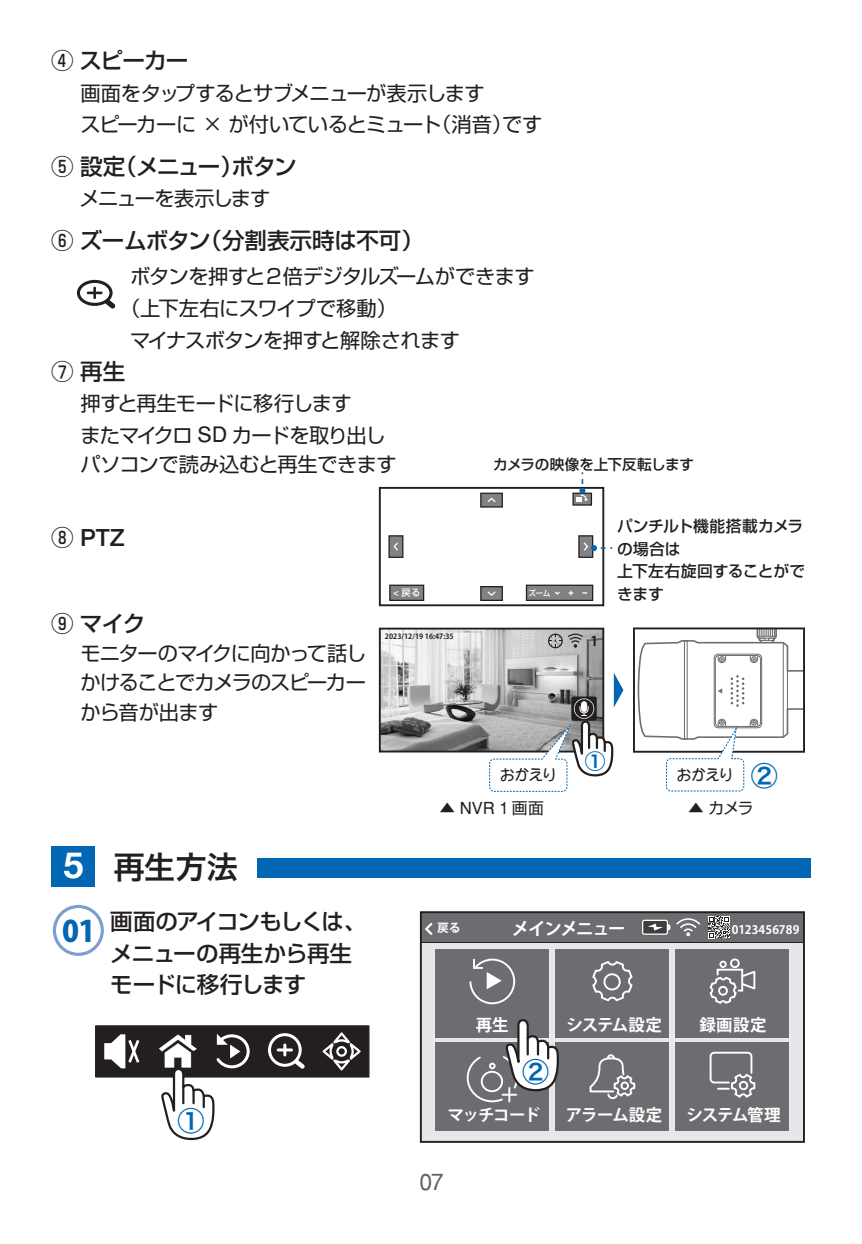
<style>
.page{position:relative;width:862px;height:1244px;background:#fff}
.page>*{position:absolute;margin:0;border:0;box-sizing:border-box;transform-origin:0 0}
.t1{font:31.5px "Hira Kaku Pro N W6";color:#231f20}
.t2{font:800 29.25px "Koz Go Pr 6 N";color:#0166b3}
.t3{font:27px "Hira Kaku Pro W6";color:#0166b3}
.t4{font:500 23.62px "Helvetica 65";color:#231f20}
.t5{font:22.72px "Helvetica";color:#636366}
.t6{font:500 22.5px/31.5px "Shin Go Pro";letter-spacing:-.035em;color:#231f20}
.t7{font:500 22.5px "Shin Go Pro";letter-spacing:-.015em;color:#231f20}
.t8{font:500 22.5px "Shin Go Pro";letter-spacing:-.065em;color:#231f20}
.t9{font:20.7px "Hira Kaku Pro W6";color:#0166b3}
.t10{font:20.25px/31.5px "Shin Go Pro";letter-spacing:-.045em;color:#231f20}
.t11{font:20.25px "Shin Go Pro";letter-spacing:-.015em;color:#231f20}
.t12{font:20.25px "Shin Go Pro";letter-spacing:-.025em;color:#231f20}
.t13{font:20.25px "Shin Go Pro";letter-spacing:-.075em;color:#231f20}
.t14{font:700 17.32px "Koz Go Pr 6 N";letter-spacing:-.075em;color:#fff}
.t15{font:700 16.43px "Koz Go Pr 6 N";letter-spacing:-.07em;color:#fff}
.t16{font:500 15.75px/22.5px "Shin Go Pro";letter-spacing:-.005em;color:#231f20}
.t17{font:15.75px "Shin Go Pro";color:#231f20}
.t18{font:500 14.62px "Shin Go Pro";letter-spacing:-.015em;color:#231f20}
.t19{font:14.62px "DFPOP1 W5 WIN RKSJ H";letter-spacing:-.05em;color:#231f20}
.t20{font:700 13.5px "Koz Go Pro";color:#231f20}
.t21{font:700 11.7px "Koz Go Pr 6 N";letter-spacing:.005em;color:#fff}
.t22{font:500 9.22px "Shin Go Pro";color:#fff}
.t23{font:500 7.65px "Shin Go Pro";color:#fff}
.t24{font:700 7.2px "Koz Go Pro";color:#231f20}
.s1{font-family:"Helvetica";font-size:21.15px}
.s2{font-family:"Shin Go Pro";font-size:22.5px}
.s3{font-family:"Helvetica 75";font-weight:700;font-size:36px;color:#fff}
.s4{font-family:"Helvetica 65";font-size:9.67px}
.s5{font-family:"Helvetica";font-size:16.43px}
.s6{font-family:"Helvetica";font-size:16.65px}
</style>
<div class="page">
<img style="left:381px;top:631px;width:220px;height:118px">
<svg style="left:547px;top:633px;width:35px;height:15px"></svg>
<div style="left:378px;top:628px;width:226px;height:124px;border:2px solid #231f20"></div>
<div style="left:632px;top:627px;width:172px;height:126px;border:2px solid #231f20"></div>
<svg style="left:53px;top:905px;width:51px;height:51px"></svg>
<svg style="left:77px;top:280px;width:38px;height:28px"></svg>
<div style="left:420px;top:912px;width:383px;height:30px;background:#6c6d70"></div>
<div style="left:420px;top:942px;width:383px;height:200px;background:#e6e7e9"></div>
<div style="left:419px;top:911px;width:385px;height:232px;border:2px solid #231f20"></div>
<div style="left:555px;top:1043px;width:114px;height:88px;background:#6c6d70"></div>
<div style="left:435px;top:949px;width:114px;height:88px;background:#6c6d70"></div>
<div style="left:555px;top:949px;width:114px;height:88px;background:#6c6d70"></div>
<div style="left:675px;top:949px;width:114px;height:88px;background:#6c6d70"></div>
<div style="left:435px;top:1043px;width:114px;height:88px;background:#6c6d70"></div>
<div style="left:675px;top:1043px;width:114px;height:88px;background:#6c6d70"></div>
<svg style="left:708px;top:916px;width:21px;height:22px"></svg>
<svg style="left:592px;top:961px;width:41px;height:41px"></svg>
<svg style="left:469px;top:958px;width:47px;height:47px"></svg>
<div style="left:729px;top:958px;width:10px;height:10px;border:2px solid #fff;border-radius:50%"></div>
<div style="left:719px;top:960px;width:7px;height:8px;border:2px solid #fff;border-radius:50%"></div>
<svg style="left:709px;top:968px;width:46px;height:36px"></svg>
<svg style="left:709px;top:1051px;width:46px;height:47px"></svg>
<svg style="left:642px;top:920px;width:25px;height:14px"></svg>
<div style="left:641px;top:919px;width:26px;height:16px;border:1px solid #fff;border-radius:2px"></div>
<svg style="left:647px;top:918px;width:54px;height:18px"></svg>
<svg style="left:589px;top:1054px;width:46px;height:46px"></svg>
<svg style="left:425px;top:922px;width:8px;height:13px"></svg>
<hr style="left:420px;top:942px;width:383px;height:1px;background:#231f20">
<svg style="left:465px;top:1019px;width:93px;height:84px"></svg>
<div style="left:95px;top:1025px;width:274px;height:52px;background:#231f20;border:1px solid #231f20"></div>
<svg style="left:104px;top:1034px;width:35px;height:34px"></svg>
<svg style="left:268px;top:1033px;width:37px;height:35px"></svg>
<svg style="left:322px;top:1032px;width:38px;height:38px"></svg>
<svg style="left:159px;top:1034px;width:90px;height:107px"></svg>
<div style="left:378px;top:487px;width:226px;height:119px;border:2px solid #231f20"></div>
<div style="left:389px;top:584px;width:35px;height:17px;background:#808285;border:1px solid #231f20"></div>
<div style="left:480px;top:586px;width:22px;height:15px;background:#808285;border:1px solid #231f20"></div>
<div style="left:525px;top:584px;width:68px;height:17px;background:#808285;border:1px solid #231f20"></div>
<svg style="left:487px;top:591px;width:9px;height:5px"></svg>
<svg style="left:554px;top:591px;width:6px;height:4px"></svg>
<div style="left:480px;top:493px;width:22px;height:15px;background:#808285;border:1px solid #231f20"></div>
<div style="left:572px;top:493px;width:19px;height:13px;background:#808285;border:1px solid #231f20"></div>
<svg style="left:487px;top:497px;width:9px;height:5px"></svg>
<div style="left:388px;top:535px;width:15px;height:23px;background:#808285;border:1px solid #231f20"></div>
<svg style="left:393px;top:542px;width:5px;height:9px"></svg>
<div style="left:578px;top:535px;width:15px;height:23px;background:#808285;border:1px solid #231f20"></div>
<svg style="left:568px;top:590px;width:5px;height:5px"></svg>
<div style="left:257px;top:858px;width:553px;height:19px;background:#0166b3"></div>
<div style="left:51px;top:846px;width:43px;height:40px;background:#0166b3"></div>
<svg style="left:636px;top:628px;width:167px;height:163px"></svg>
<div style="left:665px;top:758px;width:78px;height:33px;border:1px dashed #0166b3;border-radius:4px"></div>
<svg style="left:576px;top:472px;width:11px;height:29px"></svg>
<svg style="left:583px;top:541px;width:29px;height:11px"></svg>
<div style="left:489px;top:758px;width:78px;height:34px;border:1px dashed #0166b3;border-radius:4px"></div>
<svg style="left:489px;top:673px;width:134px;height:118px"></svg>
<p class="t6" style="left:51px;top:42px;width:139px">④ スピーカー</p>
<p class="t10" style="left:80px;top:75px;width:463px">画面をタップするとサブメニューが表示します<br>スピーカーに × が付いているとミュート（消音）です</p>
<p class="t8" style="left:51px;top:148px;width:247px">⑤ 設定（メニュー）ボタン</p>
<p class="t13" style="left:79px;top:182px;width:192px">メニューを表示します</p>
<p class="t7" style="left:51px;top:222px;width:374px">⑥ ズームボタン（分割表示時は不可）</p>
<p class="t10" style="left:130px;top:259px;width:406px">ボタンを押すと２倍デジタルズームができます</p>
<p class="t12" style="left:120px;top:292px;width:278px">（上下左右にスワイプで移動）</p>
<p class="t10" style="left:130px;top:322px;width:331px">マイナスボタンを押すと解除されます</p>
<p class="t6" style="left:51px;top:353px;width:76px">⑦ 再生</p>
<p class="t10" style="left:80px;top:385px;width:306px">押すと再生モードに移行します<br>またマイクロ <span class="s1">SD</span> カードを取り出し</p>
<p class="t11" style="left:80px;top:448px;width:318px">パソコンで読み込むと再生できます</p>
<p class="t18" style="left:492px;top:452px;width:202px">カメラの映像を上下反転します</p>
<p class="t4" style="left:51px;top:524px;width:75px"><span class="s2">⑧</span> PTZ</p>
<p class="t6" style="left:51px;top:605px;width:96px">⑨ マイク</p>
<p class="t10" style="left:80px;top:636px;width:287px;line-height:29.2px;text-align:justify">モニターのマイクに向かって話しかけることでカメラのスピーカーから音が出ます</p>
<h1 class="t1" style="left:63px;top:838px;width:176px"><span class="s3">5</span> 再生方法</h1>
<p class="t6" style="left:110px;top:903px;width:258px">画面のアイコンもしくは、メニューの再生から再生モードに移行します</p>
<h2 class="t2" style="left:62px;top:914px;width:35px">01</h2>
<h3 class="t3" style="left:177px;top:1096px;width:28px">①</h3>
<p class="t22" style="left:393px;top:585px;width:28px"><span class="s4">&lt;</span> 戻る</p>
<p class="t23" style="left:528px;top:587px;width:24px">ズーム</p>
<p class="t24" style="left:385px;top:631px;width:70px">2023/12/19 16:47:35</p>
<p class="t20" style="left:590px;top:633px;width:9px">1</p>
<p class="t16" style="left:617px;top:513px;width:189px">パンチルト機能搭載カメラの場合は<br>上下左右旋回することができます</p>
<p class="t9" style="left:584px;top:743px;width:22px">①</p>
<p class="t19" style="left:500px;top:767px;width:58px">おかえり</p>
<p class="t19" style="left:676px;top:767px;width:58px">おかえり</p>
<h3 class="t3" style="left:750px;top:751px;width:28px">②</h3>
<p class="t17" style="left:439px;top:795px;width:106px">▲ <span class="s5">NVR</span> <span class="s6">1</span> 画面</p>
<p class="t17" style="left:687px;top:795px;width:67px">▲ カメラ</p>
<p class="t21" style="left:437px;top:921px;width:25px">戻る</p>
<p class="t14" style="left:511px;top:918px;width:115px">メインメニュー</p>
<p class="t21" style="left:731px;top:922px;width:69px">0123456789</p>
<p class="t15" style="left:475px;top:1016px;width:34px">再生</p>
<h3 class="t3" style="left:521px;top:1047px;width:28px">②</h3>
<p class="t15" style="left:566px;top:1016px;width:97px">システム設定</p>
<p class="t15" style="left:699px;top:1016px;width:69px">録画設定</p>
<p class="t15" style="left:447px;top:1106px;width:94px">マッチコード</p>
<p class="t15" style="left:565px;top:1106px;width:98px">アラーム設定</p>
<p class="t15" style="left:686px;top:1106px;width:96px">システム管理</p>
<p class="t5" style="left:419px;top:1168px;width:26px">07</p>
</div>
